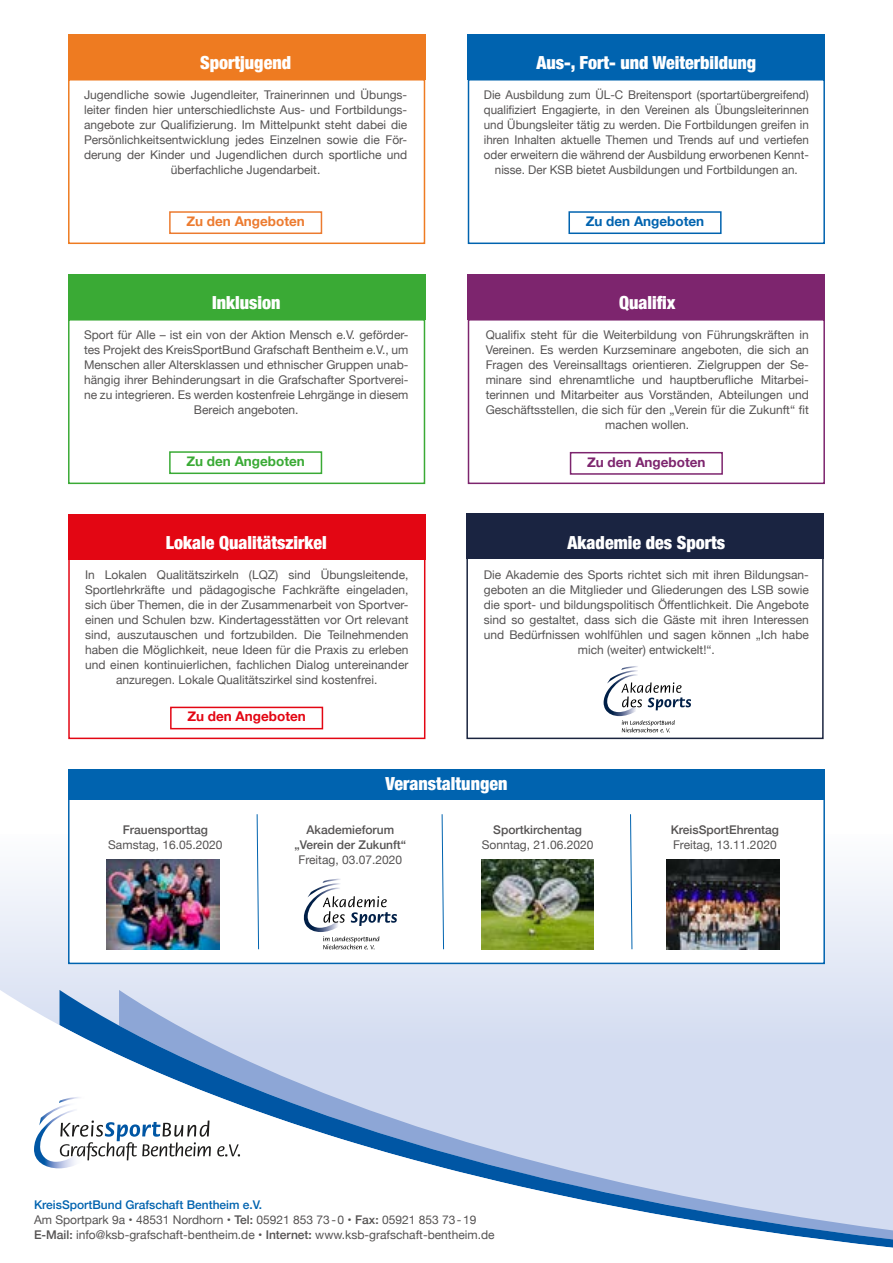
<style>
.page{position:relative;width:893px;height:1263px;background:#fff}
.page>*{position:absolute;margin:0;border:0;box-sizing:border-box;transform-origin:0 0}
.t1{font:900 condensed 18px "Helvetica Neue";color:#fff}
.t2{font:700 13.5px "Helvetica Neue";color:#ec7b30}
.t3{font:700 13.5px "Helvetica Neue";color:#3aaa35}
.t4{font:700 13.5px "Helvetica Neue";color:#7d256e}
.t5{font:700 13.5px "Helvetica Neue";color:#0063af}
.t6{font:700 13.5px "Helvetica Neue";color:#e30613}
.t7{font:12px/15px "Helvetica Neue";color:#555353;text-align:center}
.t8{font:500 12px/15px "Helvetica Neue";color:#555353;text-align:center}
.s1{font-weight:500;color:#0063af}
.s2{font-weight:500}
</style>
<div class="page">
<svg style="left:0;top:876px;width:893px;height:114px;background:#e3e9f5"></svg>
<div style="left:68px;top:79px;width:357px;height:165px;border:2px solid #ee7b21"></div>
<div style="left:68px;top:34px;width:357px;height:45px;background:#ee7b21"></div>
<div style="left:169px;top:211px;width:153px;height:23px;border:2px solid #ec7b30"></div>
<div style="left:68px;top:319px;width:357px;height:165px;border:2px solid #3aaa35"></div>
<div style="left:68px;top:274px;width:357px;height:45px;background:#3aaa35"></div>
<div style="left:169px;top:451px;width:153px;height:23px;border:2px solid #3aaa35"></div>
<div style="left:468px;top:319px;width:357px;height:165px;border:2px solid #7d256e"></div>
<div style="left:466px;top:557px;width:358px;height:182px;border:2px solid #1a243f"></div>
<div style="left:468px;top:274px;width:357px;height:45px;background:#7d256e"></div>
<div style="left:466px;top:513px;width:358px;height:46px;background:#1a2441"></div>
<div style="left:570px;top:452px;width:153px;height:23px;border:2px solid #7d256e"></div>
<div style="left:468px;top:79px;width:357px;height:165px;border:2px solid #0063af"></div>
<div style="left:468px;top:34px;width:357px;height:45px;background:#0063af"></div>
<div style="left:568px;top:211px;width:154px;height:23px;border:2px solid #0063af"></div>
<div style="left:68px;top:557px;width:357px;height:182px;border:2px solid #e30613"></div>
<div style="left:68px;top:514px;width:357px;height:45px;background:#e30613"></div>
<div style="left:170px;top:707px;width:153px;height:22px;border:2px solid #e30613"></div>
<div style="left:68px;top:798px;width:757px;height:166px;background:#fff;border:2px solid #0063af"></div>
<div style="left:68px;top:769px;width:757px;height:30px;background:#0063af"></div>
<img style="left:481px;top:859px;width:113px;height:90px">
<img style="left:107px;top:859px;width:112px;height:90px">
<img style="left:667px;top:859px;width:112px;height:90px">
<svg style="left:303px;top:878px;width:94px;height:71px"></svg>
<svg style="left:257px;top:814px;width:2px;height:136px"></svg>
<svg style="left:1px;top:990px;width:892px;height:258px;fill:#d5ddf1"></svg>
<img style="left:34px;top:1109px;width:49px;height:59px">
<svg style="left:60px;top:1120px;width:180px;height:40px"></svg>
<img style="left:39px;top:1103px;width:38px;height:22px">
<img style="left:59px;top:1097px;width:26px;height:6px">
<svg style="left:442px;top:814px;width:2px;height:136px"></svg>
<svg style="left:630px;top:814px;width:2px;height:136px"></svg>
<svg style="left:604px;top:666px;width:87px;height:67px"></svg>
<h1 class="t1" style="left:200px;top:48px;width:92px">Sportjugend</h1>
<h1 class="t1" style="left:536px;top:48px;width:221px">Aus-, Fort- und Weiterbildung</h1>
<p class="t7" style="left:84px;top:88px;width:325px">Jugendliche sowie Jugendleiter, Trainerinnen und Übungs&shy;leiter finden hier unterschiedlichste Aus- und Fortbildungs&shy;angebote zur Qualifizierung. Im Mittelpunkt steht dabei die Persönlichkeitsentwicklung jedes Einzelnen sowie die För&shy;derung der Kinder und Jugendlichen durch sportliche und überfachliche Jugendarbeit.</p>
<p class="t7" style="left:484px;top:88px;width:327px">Die Ausbildung zum ÜL-C Breitensport (sportartübergreifend) qualifiziert Engagierte, in den Vereinen als Übungsleiterinnen und Übungsleiter tätig zu werden. Die Fortbildungen greifen in ihren Inhalten aktuelle Themen und Trends auf und vertiefen oder erweitern die während der Ausbildung erworbenen Kennt&shy;nisse. Der KSB bietet Ausbildungen und Fortbildungen an.</p>
<p class="t2" style="left:186px;top:210px;width:120px">Zu den Angeboten</p>
<p class="t5" style="left:586px;top:210px;width:120px">Zu den Angeboten</p>
<h1 class="t1" style="left:212px;top:288px;width:70px">Inklusion</h1>
<h1 class="t1" style="left:619px;top:288px;width:58px">Qualifix</h1>
<p class="t7" style="left:84px;top:328px;width:326px">Sport für Alle – ist ein von der Aktion Mensch e.V. geförder&shy;tes Projekt des KreisSportBund Grafschaft Bentheim e.V., um Menschen aller Altersklassen und ethnischer Gruppen unab&shy;hängig ihrer Behinderungsart in die Grafschafter Sportverei&shy;ne zu integrieren. Es werden kostenfreie Lehrgänge in diesem Bereich angeboten.</p>
<p class="t7" style="left:486px;top:328px;width:325px">Qualifix steht für die Weiterbildung von Führungskräften in Vereinen. Es werden Kurzseminare angeboten, die sich an Fragen des Vereinsalltags orientieren. Zielgruppen der Se&shy;minare sind ehrenamtliche und hauptberufliche Mitarbei&shy;terinnen und Mitarbeiter aus Vorständen, Abteilungen und Geschäftsstellen, die sich für den „Verein für die Zukunft“ fit machen wollen.</p>
<p class="t3" style="left:186px;top:450px;width:120px">Zu den Angeboten</p>
<p class="t4" style="left:587px;top:451px;width:120px">Zu den Angeboten</p>
<h1 class="t1" style="left:166px;top:528px;width:162px">Lokale Qualitätszirkel</h1>
<h1 class="t1" style="left:568px;top:528px;width:159px">Akademie des Sports</h1>
<p class="t7" style="left:85px;top:568px;width:325px">In Lokalen Qualitätszirkeln (LQZ) sind Übungsleitende, Sportlehrkräfte und pädagogische Fachkräfte eingeladen, sich über Themen, die in der Zusammenarbeit von Sportver&shy;einen und Schulen bzw. Kindertagesstätten vor Ort relevant sind, auszutauschen und fortzubilden. Die Teilnehmenden haben die Möglichkeit, neue Ideen für die Praxis zu erleben und einen kontinuierlichen, fachlichen Dialog untereinander anzuregen. Lokale Qualitätszirkel sind kostenfrei.</p>
<p class="t7" style="left:484px;top:568px;width:327px">Die Akademie des Sports richtet sich mit ihren Bildungsan&shy;geboten an die Mitglieder und Gliederungen des LSB sowie die sport- und bildungspolitisch Öffentlichkeit. Die Angebote sind so gestaltet, dass sich die Gäste mit ihren Interessen und Bedürfnissen wohlfühlen und sagen können „Ich habe mich (weiter) entwickelt!“.</p>
<p class="t6" style="left:187px;top:706px;width:120px">Zu den Angeboten</p>
<p class="t8" style="left:123px;top:821px;width:87px">Frauensporttag</p>
<p class="t7" style="left:108px;top:838px;width:116px">Samstag, 16.05.2020</p>
<h1 class="t1" style="left:386px;top:768px;width:123px">Veranstaltungen</h1>
<p class="t8" style="left:294px;top:821px;width:113px">Akademieforum „Verein der Zukunft“</p>
<p class="t7" style="left:299px;top:853px;width:105px">Freitag, 03.07.2020</p>
<p class="t8" style="left:493px;top:821px;width:90px">Sportkirchentag</p>
<p class="t7" style="left:482px;top:838px;width:113px">Sonntag, 21.06.2020</p>
<p class="t8" style="left:671px;top:821px;width:110px">KreisSportEhrentag</p>
<p class="t7" style="left:673px;top:838px;width:105px">Freitag, 13.11.2020</p>
<p class="t7" style="left:34px;top:1198px;width:462px;text-align:left"><span class="s1">KreisSportBund Grafschaft Bentheim e.V.<br></span>Am Sportpark 9a • 48531 Nordhorn • <span class="s2">Tel:</span> 05921 853 73-0 • <span class="s2">Fax:</span> 05921 853 73-19<br><span class="s2">E-Mail:</span> info@ksb-grafschaft-bentheim.de • <span class="s2">Internet:</span> www.ksb-grafschaft-bentheim.de</p>
</div>
